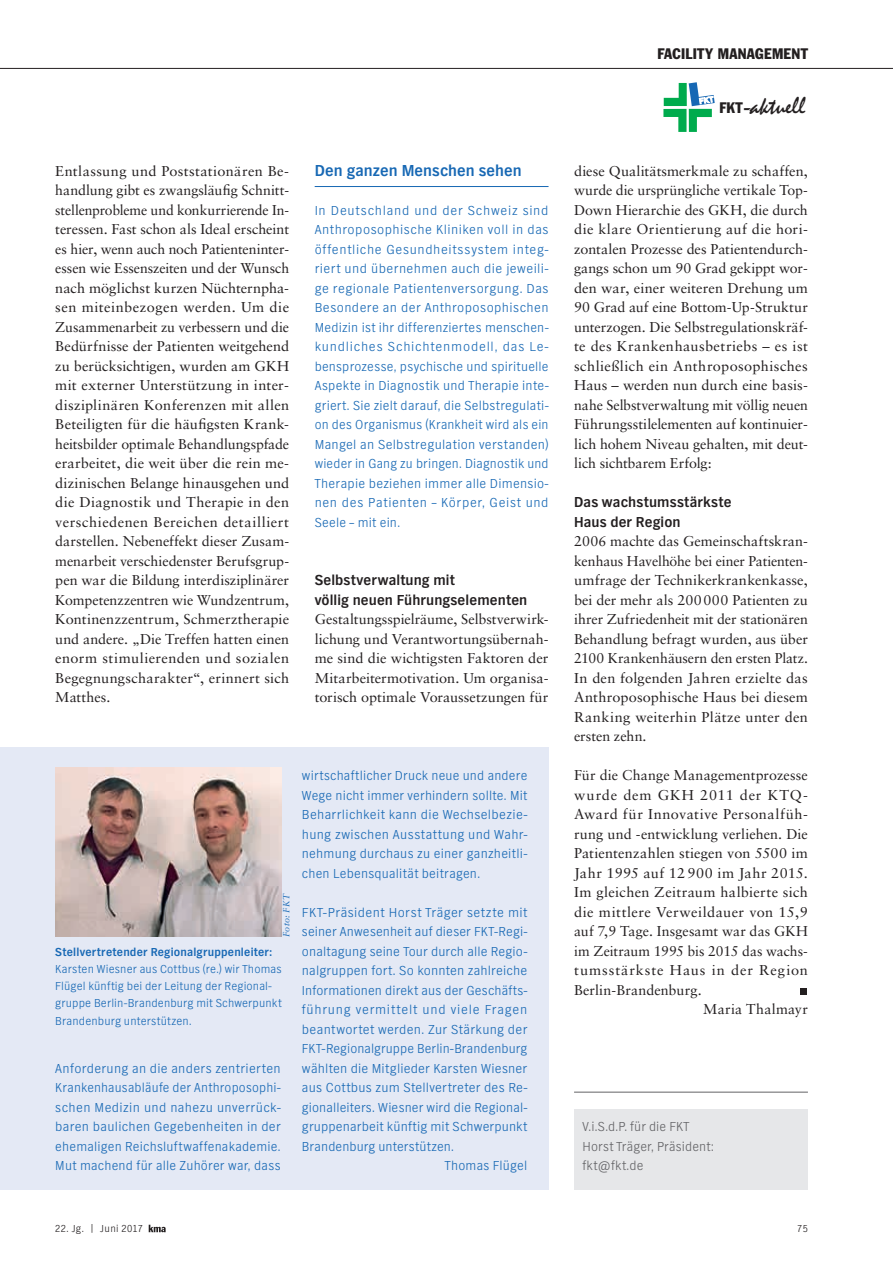
<style>
.page{position:relative;width:893px;height:1263px;background:#fff}
.page>*{position:absolute;margin:0;border:0;box-sizing:border-box;transform-origin:0 0}
.t1{font:25.05px "Mistral";letter-spacing:-.005em;color:#231f20}
.t2{font:700 16.5px "TV Nord EFOP";letter-spacing:.005em;color:#1768b4}
.t3{font:700 15px/19.5px "TV Nord EFOP";letter-spacing:.01em;color:#231f20}
.t4{font:condensed 15px "Franklin Gothic";letter-spacing:.02em;color:#231f20}
.t5{font:14.25px/19.5px "Sabon LT Std";letter-spacing:.015em;color:#231f20;text-align:justify}
.t6{font:14.25px "Sabon LT Std";letter-spacing:-.005em;color:#231f20}
.t7{font:14.25px "Sabon LT Std";letter-spacing:.065em;color:#231f20}
.t8{font:14.25px "Sabon LT Std";letter-spacing:.055em;color:#231f20}
.t9{font:300 13.5px/19.5px "TV Nord EFOP";letter-spacing:.02em;color:#1768b4;text-align:justify}
.t10{font:300 13.5px/19.5px "TV Nord EFOP";letter-spacing:.01em;color:#636366}
.t11{font:300 13.5px "TV Nord EFOP";letter-spacing:.055em;color:#1768b4}
.t12{font:300 12px/17.2px "TV Nord EFOP";letter-spacing:.015em;color:#1768b4}
.t13{font:700 12px "TV Nord EFOP";letter-spacing:.015em;color:#1768b4}
.t14{font:300 10.5px "TV Nord EFOP";letter-spacing:.03em;color:#231f20}
.t15{font:italic 9px "Sabon LT Std";letter-spacing:.03em;color:#1768b4}
.s1{font-family:"Franklin Gothic";font-stretch:condensed;font-size:15px}
</style>
<div class="page">
<hr style="left:0;top:68px;width:893px;height:1px;background:#231f20">
<svg style="left:149px;top:1225px;width:17px;height:7px"></svg>
<div style="left:574px;top:1109px;width:234px;height:81px;background:#e6e7e9"></div>
<svg style="left:663px;top:82px;width:52px;height:50px"></svg>
<hr style="left:574px;top:1092px;width:234px;height:1px;background:#636366">
<div style="left:0;top:747px;width:549px;height:443px;background:#e4e9f5"></div>
<div style="left:800px;top:988px;width:6px;height:7px;background:#231f20"></div>
<hr style="left:315px;top:186px;width:234px;height:1px;background:#1768b4">
<img style="left:55px;top:767px;width:226px;height:169px">
<p class="t5" style="left:55px;top:161px;width:235px">Entlassung und Poststationären Be&shy;handlung gibt es zwangsläufig Schnitt&shy;stellenprobleme und konkurrierende In&shy;teressen. Fast schon als Ideal erscheint es hier, wenn auch noch Patienteninter&shy;essen wie Essenszeiten und der Wunsch nach möglichst kurzen Nüchternpha&shy;sen miteinbezogen werden. Um die Zusammenarbeit zu verbessern und die Bedürfnisse der Patienten weitgehend zu berücksichtigen, wurden am GKH mit externer Unterstützung in inter&shy;disziplinären Konferenzen mit allen Beteiligten für die häufigsten Krank&shy;heitsbilder optimale Behandlungspfade erarbeitet, die weit über die rein me&shy;dizinischen Belange hinausgehen und die Diagnostik und Therapie in den verschiedenen Bereichen detailliert darstellen. Nebeneffekt dieser Zusam&shy;menarbeit verschiedenster Berufsgrup&shy;pen war die Bildung interdisziplinärer Kompetenzzentren wie Wundzentrum, Kontinenzzentrum, Schmerztherapie und andere. „Die Treffen hatten einen enorm stimulierenden und sozialen Begegnungscharakter“, erinnert sich Matthes.</p>
<p class="t2" style="left:315px;top:161px;width:209px">Den ganzen Menschen sehen</p>
<p class="t9" style="left:315px;top:201px;width:235px">In Deutschland und der Schweiz sind Anthroposophische Kliniken voll in das öffentliche Gesundheitssystem integ&shy;riert und übernehmen auch die jeweili&shy;ge regionale Patientenversorgung. Das Besondere an der Anthroposophischen Medizin ist ihr differenziertes menschen&shy;kundliches Schichtenmodell, das Le&shy;bensprozesse, psychische und spirituelle Aspekte in Diagnostik und Therapie inte&shy;griert. Sie zielt darauf, die Selbstregulati&shy;on des Organismus (Krankheit wird als ein Mangel an Selbstregulation verstanden) wieder in Gang zu bringen. Diagnostik und Therapie beziehen immer alle Dimensio&shy;nen des Patienten – Körper, Geist und Seele – mit ein.</p>
<p class="t3" style="left:315px;top:571px;width:214px">Selbstverwaltung mit<br>völlig neuen Führungselementen</p>
<p class="t5" style="left:315px;top:609px;width:235px">Gestaltungsspielräume, Selbstverwirk&shy;lichung und Verantwortungsübernah&shy;me sind die wichtigsten Faktoren der Mitarbeitermotivation. Um organisa&shy;torisch optimale Voraussetzungen für</p>
<p class="t15" style="left:281px;top:937px;width:44px;rotate:-90deg">Foto: FKT</p>
<p class="t13" style="left:55px;top:945px;width:218px">Stellvertretender Regionalgruppenleiter:</p>
<p class="t12" style="left:55px;top:960px;width:228px">Karsten Wiesner aus Cottbus (re.) wir Thomas Flügel künftig bei der Leitung der Regional&shy;gruppe Berlin-Brandenburg mit Schwerpunkt Brandenburg unterstützen.</p>
<p class="t9" style="left:55px;top:1059px;width:227px">Anforderung an die anders zentrierten Krankenhausabläufe der Anthroposophi&shy;schen Medizin und nahezu unverrück&shy;baren baulichen Gegebenheiten in der ehemaligen Reichsluftwaffenakademie.<br>Mut machend für alle Zuhörer war, dass</p>
<p class="t9" style="left:302px;top:766px;width:227px">wirtschaftlicher Druck neue und andere Wege nicht immer verhindern sollte. Mit Beharrlichkeit kann die Wechselbezie&shy;hung zwischen Ausstattung und Wahr&shy;nehmung durchaus zu einer ganzheitli&shy;chen Lebensqualität beitragen.</p>
<p class="t9" style="left:302px;top:903px;width:227px">FKT-Präsident Horst Träger setzte mit</p>
<p class="t9" style="left:302px;top:922px;width:227px">seiner Anwesenheit auf dieser FKT-Regi-</p>
<p class="t9" style="left:302px;top:942px;width:227px">onaltagung seine Tour durch alle Regio-</p>
<p class="t9" style="left:302px;top:961px;width:227px">nalgruppen fort. So konnten zahlreiche</p>
<p class="t9" style="left:302px;top:981px;width:227px">Informationen direkt aus der Geschäfts-</p>
<p class="t11" style="left:302px;top:1002px;width:227px">führung vermittelt und viele Fragen</p>
<p class="t9" style="left:302px;top:1020px;width:227px">beantwortet werden. Zur Stärkung der</p>
<p class="t9" style="left:302px;top:1039px;width:227px">FKT-Regionalgruppe Berlin-Brandenburg</p>
<p class="t9" style="left:302px;top:1059px;width:227px">wählten die Mitglieder Karsten Wiesner</p>
<p class="t9" style="left:302px;top:1078px;width:227px">aus Cottbus zum Stellvertreter des Re-</p>
<p class="t9" style="left:302px;top:1098px;width:227px">gionalleiters. Wiesner wird die Regional-</p>
<p class="t9" style="left:302px;top:1117px;width:227px">gruppenarbeit künftig mit Schwerpunkt</p>
<p class="t9" style="left:302px;top:1137px;width:153px">Brandenburg unterstützen.</p>
<p class="t9" style="left:445px;top:1156px;width:84px">Thomas Flügel</p>
<p class="t4" style="left:657px;top:44px;width:152px">FACILITY MANAGEMENT</p>
<h1 class="t1" style="left:719px;top:91px;width:88px"><span class="s1">FKT –</span>aktuell</h1>
<p class="t5" style="left:574px;top:161px;width:235px">diese Qualitätsmerkmale zu schaffen, wurde die ursprüngliche vertikale Top-Down Hierarchie des GKH, die durch die klare Orientierung auf die hori&shy;zontalen Prozesse des Patientendurch&shy;gangs schon um 90 Grad gekippt wor&shy;den war, einer weiteren Drehung um 90 Grad auf eine Bottom-Up-Struktur unterzogen. Die Selbstregulationskräf&shy;te des Krankenhausbetriebs – es ist schließlich ein Anthroposophisches Haus – werden nun durch eine basis&shy;nahe Selbstverwaltung mit völlig neuen Führungsstilelementen auf kontinuier&shy;lich hohem Niveau gehalten, mit deut&shy;lich sichtbarem Erfolg:</p>
<p class="t3" style="left:574px;top:493px;width:159px">Das wachstumsstärkste<br>Haus der Region</p>
<p class="t5" style="left:574px;top:531px;width:235px">2006 machte das Gemeinschaftskran&shy;kenhaus Havelhöhe bei einer Patienten&shy;umfrage der Technikerkrankenkasse, bei der mehr als 200000 Patienten zu ihrer Zufriedenheit mit der stationären Behandlung befragt wurden, aus über 2100 Krankenhäusern den ersten Platz.<br>In den folgenden Jahren erzielte das Anthroposophische Haus bei diesem Ranking weiterhin Plätze unter den ersten zehn.</p>
<p class="t5" style="left:574px;top:765px;width:235px">Für die Change Managementprozesse</p>
<p class="t8" style="left:574px;top:786px;width:235px">wurde dem GKH 2011 der KTQ-</p>
<p class="t5" style="left:574px;top:804px;width:235px">Award für Innovative Personalfüh-</p>
<p class="t5" style="left:574px;top:824px;width:235px">rung und -entwicklung verliehen. Die</p>
<p class="t5" style="left:574px;top:843px;width:235px">Patientenzahlen stiegen von 5500 im</p>
<p class="t5" style="left:574px;top:863px;width:235px">Jahr 1995 auf 12 900 im Jahr 2015.</p>
<p class="t5" style="left:574px;top:882px;width:235px">Im gleichen Zeitraum halbierte sich</p>
<p class="t5" style="left:574px;top:902px;width:235px">die mittlere Verweildauer von 15,9</p>
<p class="t5" style="left:574px;top:921px;width:235px">auf 7,9 Tage. Insgesamt war das GKH</p>
<p class="t6" style="left:574px;top:942px;width:235px">im Zeitraum 1995 bis 2015 das wachs-</p>
<p class="t7" style="left:574px;top:962px;width:235px">tumsstärkste Haus in der Region</p>
<p class="t5" style="left:574px;top:980px;width:129px">Berlin-Brandenburg.</p>
<p class="t5" style="left:703px;top:999px;width:106px">Maria Thalmayr</p>
<p class="t10" style="left:583px;top:1117px;width:132px">V.i.S.d.P. für die FKT<br>Horst Träger, Präsident: fkt@fkt.de</p>
<p class="t14" style="left:55px;top:1223px;width:89px">22. Jg. | Juni 2017</p>
<p class="t14" style="left:797px;top:1223px;width:12px">75</p>
</div>
